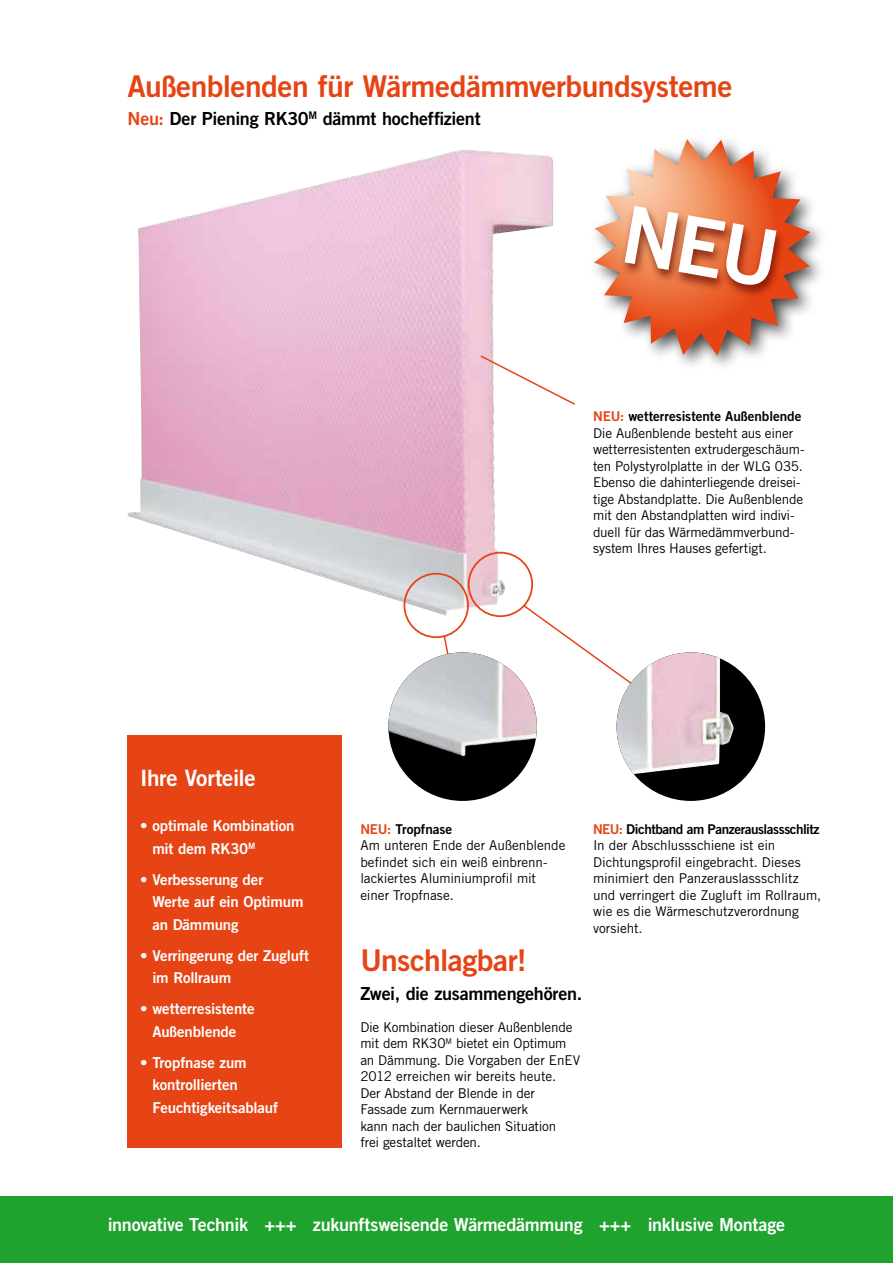
<style>
.page{position:relative;width:893px;height:1263px;background:#fff}
.page>*{position:absolute;margin:0;border:0;box-sizing:border-box;transform-origin:0 0}
.t1{font:30px "Trade Gothic LT Std Bd 2";letter-spacing:-.02em;color:#e64415}
.t2{font:22.5px "Trade Gothic LT Std Bd 2";letter-spacing:-.015em;color:#fff}
.t3{font:18px "Trade Gothic LT Std Bd 2";letter-spacing:-.015em;color:#fff}
.t4{font:18px "Trade Gothic LT Std Bd 2";letter-spacing:-.015em;color:#000}
.t5{font:15px/22.5px "Trade Gothic LT Std Bd 2";letter-spacing:-.01em;color:#fff}
.t6{font:13.5px/16.5px "Trade Gothic LT Std";letter-spacing:-.015em;color:#000}
.t7{font:13.5px "Trade Gothic LT Std Bd 2";letter-spacing:-.015em;color:#000}
.t8{font:13.5px "Trade Gothic LT Std Bd 2";letter-spacing:-.035em;color:#000}
.s1{color:#e64415}
</style>
<div class="page">
<img style="left:128px;top:150px;width:426px;height:466px">
<svg style="left:479px;top:354px;width:96px;height:52px"></svg>
<div style="left:468px;top:552px;width:65px;height:65px;border:2px solid #e64415;border-radius:50%"></div>
<div style="left:404px;top:573px;width:65px;height:65px;border:2px solid #e64415;border-radius:50%"></div>
<div style="left:0;top:1197px;width:893px;height:66px;background:#1fa22e"></div>
<div style="left:588px;top:133px;width:240px;height:240px;background:#000;opacity:.75"></div>
<svg style="left:594px;top:139px;width:216px;height:217px"></svg>
<img style="left:604px;top:189px;width:194px;height:137px">
<svg style="left:522px;top:604px;width:95px;height:124px"></svg>
<svg style="left:442px;top:634px;width:10px;height:18px"></svg>
<div style="left:388px;top:652px;width:149px;height:149px;background:#000;border-radius:50%"></div>
<img style="left:388px;top:652px;width:149px;height:105px">
<div style="left:617px;top:652px;width:148px;height:149px;background:#000;border-radius:50%"></div>
<img style="left:617px;top:652px;width:117px;height:122px">
<div style="left:128px;top:735px;width:214px;height:412px;background:#e64415"></div>
<svg style="left:625px;top:206px;width:151px;height:82px;background:#ca6038"></svg>
<h1 class="t1" style="left:128px;top:67px;width:606px">Außenblenden für Wärmedämmverbundsysteme</h1>
<h3 class="t4" style="left:128px;top:107px;width:355px"><span class="s1">Neu:</span> Der Piening RK30<sup>M</sup> dämmt hocheffizient</h3>
<p class="t7" style="left:593px;top:408px;width:210px"><span class="s1">NEU:</span> wetterresistente Außenblende</p>
<p class="t6" style="left:593px;top:425px;width:213px">Die Außenblende besteht aus einer wetterresistenten extrudergeschäum&shy;ten Polystyrolplatte in der WLG 035.<br>Ebenso die dahinterliegende dreisei&shy;tige Abstandplatte. Die Außenblende mit den Abstandplatten wird indivi&shy;duell für das Wärmedämmverbund&shy;system Ihres Hauses gefertigt.</p>
<h2 class="t2" style="left:140px;top:764px;width:117px">Ihre Vorteile</h2>
<p class="t5" style="left:152px;top:814px;width:144px;text-indent:-12px">• optimale Kombination mit dem RK30<sup>M</sup></p>
<p class="t5" style="left:152px;top:868px;width:153px;text-indent:-12px">• Verbesserung der<br>Werte auf ein Optimum an Dämmung</p>
<p class="t5" style="left:152px;top:944px;width:158px;text-indent:-12px">• Verringerung der Zugluft im Rollraum</p>
<p class="t5" style="left:140px;top:997px;width:116px;text-align:center">• wetterresistente<br>Außenblende</p>
<p class="t5" style="left:152px;top:1051px;width:127px;text-indent:-12px">• Tropfnase zum kontrollierten<br>Feuchtigkeitsablauf</p>
<p class="t7" style="left:360px;top:821px;width:93px"><span class="s1">NEU:</span> Tropfnase</p>
<p class="t6" style="left:360px;top:837px;width:207px">Am unteren Ende der Außenblende befindet sich ein weiß einbrenn&shy;lackiertes Aluminiumprofil mit einer Tropfnase.</p>
<h1 class="t1" style="left:360px;top:942px;width:168px">Unschlagbar!</h1>
<h3 class="t4" style="left:360px;top:982px;width:223px">Zwei, die zusammengehören.</h3>
<p class="t6" style="left:360px;top:1019px;width:222px">Die Kombination dieser Außenblende mit dem RK30<sup>M</sup> bietet ein Optimum an Dämmung. Die Vorgaben der EnEV<br>2012 erreichen wir bereits heute.<br>Der Abstand der Blende in der<br>Fassade zum Kernmauerwerk<br>kann nach der baulichen Situation<br>frei gestaltet werden.</p>
<p class="t8" style="left:593px;top:821px;width:228px"><span class="s1">NEU:</span> Dichtband am Panzerauslassschlitz</p>
<p class="t6" style="left:593px;top:837px;width:230px">In der Abschlussschiene ist ein<br>Dichtungsprofil eingebracht. Dieses minimiert den Panzerauslassschlitz und verringert die Zugluft im Rollraum, wie es die Wärmeschutzverordnung vorsieht.</p>
<h3 class="t3" style="left:108px;top:1213px;width:679px">innovative Technik +++ zukunftsweisende Wärmedämmung +++ inklusive Montage</h3>
</div>
